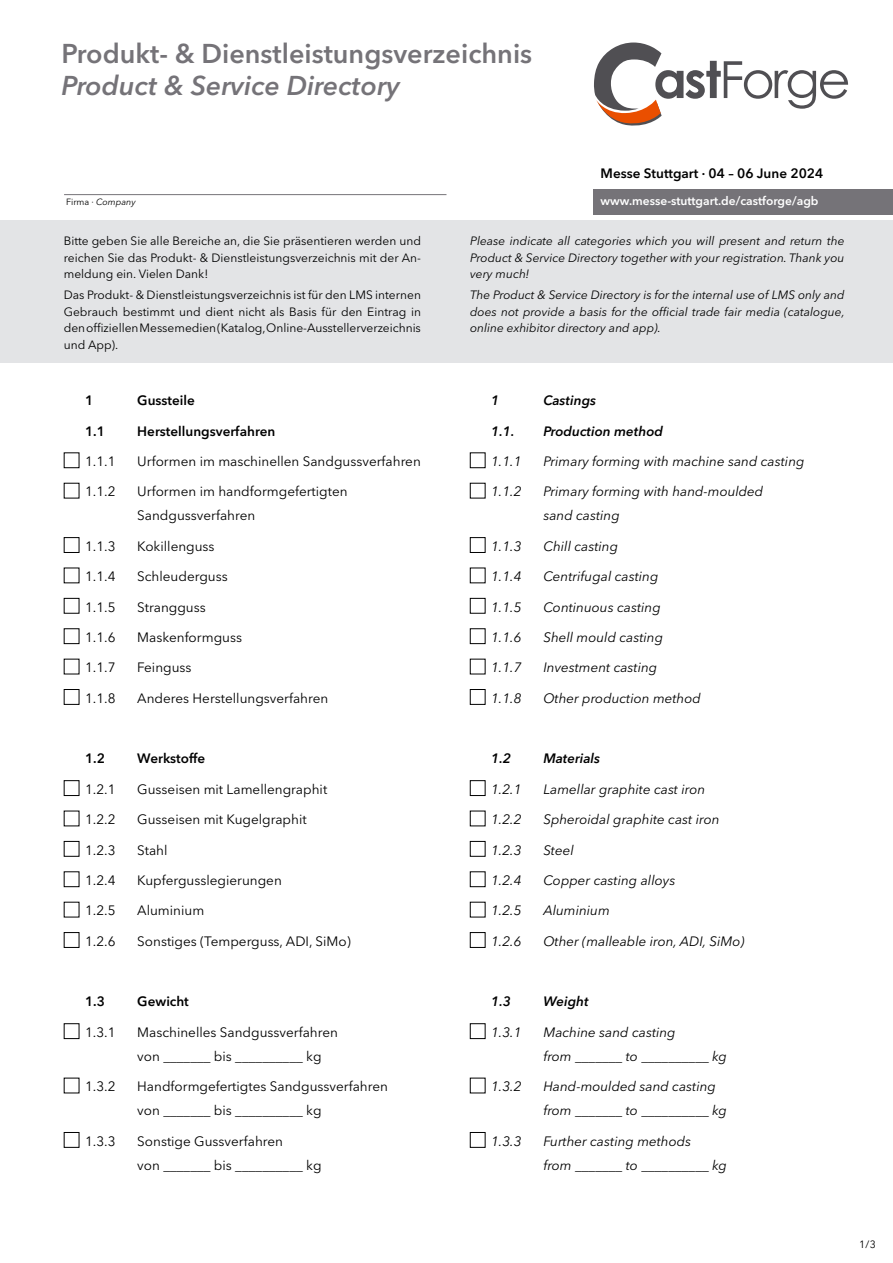
<style>
.page{position:relative;width:893px;height:1263px;background:#fff}
.page>*{position:absolute;margin:0;border:0;box-sizing:border-box;transform-origin:0 0}
.t1{font:600 27px "Avenir Next LT Pro";color:#757378}
.t2{font:italic 600 27px "Avenir Next LT Pro";color:#757378}
.t3{font:13.5px/24px "Avenir Next LT Pro";color:#000}
.t4{font:italic 13.5px/24px "Avenir Next LT Pro";color:#000}
.t5{font:600 13.5px "Avenir Next LT Pro";color:#000}
.t6{font:italic 600 13.5px "Avenir Next LT Pro";color:#000}
.t7{font:12px/16.5px "Avenir Next LT Pro";color:#000;text-align:justify}
.t8{font:italic 12px/16.5px "Avenir Next LT Pro";color:#000;text-align:justify}
.t9{font:600 12px "Avenir Next LT Pro";color:#fff}
.t10{font:10.5px "Avenir Next LT Pro";color:#000}
.t11{font:italic 9px "Avenir Next LT Pro";color:#000}
.s1{font-style:normal}
</style>
<div class="page">
<div style="left:64px;top:537px;width:15px;height:16px;border:1px solid #000"></div>
<div style="left:64px;top:598px;width:15px;height:16px;border:1px solid #000"></div>
<div style="left:64px;top:628px;width:15px;height:16px;border:1px solid #000"></div>
<div style="left:64px;top:689px;width:15px;height:16px;border:1px solid #000"></div>
<div style="left:64px;top:780px;width:15px;height:16px;border:1px solid #000"></div>
<div style="left:64px;top:841px;width:15px;height:16px;border:1px solid #000"></div>
<div style="left:64px;top:932px;width:15px;height:16px;border:1px solid #000"></div>
<div style="left:64px;top:1023px;width:15px;height:16px;border:1px solid #000"></div>
<div style="left:64px;top:1132px;width:15px;height:16px;border:1px solid #000"></div>
<div style="left:470px;top:537px;width:15px;height:16px;border:1px solid #000"></div>
<div style="left:470px;top:598px;width:15px;height:16px;border:1px solid #000"></div>
<div style="left:470px;top:628px;width:15px;height:16px;border:1px solid #000"></div>
<div style="left:470px;top:689px;width:15px;height:16px;border:1px solid #000"></div>
<div style="left:470px;top:780px;width:15px;height:16px;border:1px solid #000"></div>
<div style="left:470px;top:841px;width:15px;height:16px;border:1px solid #000"></div>
<div style="left:470px;top:932px;width:15px;height:16px;border:1px solid #000"></div>
<div style="left:470px;top:1023px;width:15px;height:16px;border:1px solid #000"></div>
<div style="left:470px;top:1132px;width:15px;height:16px;border:1px solid #000"></div>
<div style="left:0;top:220px;width:893px;height:143px;background:#e3e4e6"></div>
<hr style="left:64px;top:194px;width:382px;height:1px;background:#757378">
<div style="left:593px;top:189px;width:300px;height:26px;background:#757378"></div>
<svg style="left:594px;top:43px;width:254px;height:83px"></svg>
<h1 class="t1" style="left:62px;top:37px;width:472px">Produkt- &amp; Dienstleistungsverzeichnis</h1>
<h1 class="t2" style="left:62px;top:69px;width:340px">Product &amp; Service Directory</h1>
<p class="t11" style="left:66px;top:196px;width:71px"><span class="s1">Firma ·</span> Company</p>
<p class="t7" style="left:64px;top:233px;width:359px">Bitte geben Sie alle Bereiche an, die Sie präsentieren werden und reichen Sie das Produkt- &amp; Dienstleistungsverzeichnis mit der An&shy;meldung ein. Vielen Dank!</p>
<p class="t7" style="left:64px;top:287px;width:359px">Das Produkt- &amp; Dienstleistungsverzeichnis ist für den LMS internen Gebrauch bestimmt und dient nicht als Basis für den Eintrag in den offiziellen Messemedien (Katalog, Online-Ausstellerverzeichnis und App).</p>
<p class="t5" style="left:85px;top:392px;width:10px">1</p>
<p class="t5" style="left:137px;top:392px;width:59px">Gussteile</p>
<p class="t5" style="left:85px;top:423px;width:21px">1.1</p>
<p class="t5" style="left:137px;top:423px;width:139px">Herstellungsverfahren</p>
<p class="t3" style="left:85px;top:449px;width:32px">1.1.1</p>
<p class="t3" style="left:137px;top:449px;width:285px">Urformen im maschinellen Sandgussverfahren</p>
<p class="t3" style="left:85px;top:480px;width:32px">1.1.2</p>
<p class="t3" style="left:137px;top:480px;width:212px">Urformen im handformgefertigten<br>Sandgussverfahren</p>
<p class="t3" style="left:85px;top:534px;width:32px">1.1.3</p>
<p class="t3" style="left:137px;top:534px;width:79px">Kokillenguss</p>
<p class="t3" style="left:85px;top:564px;width:32px">1.1.4</p>
<p class="t3" style="left:137px;top:564px;width:92px">Schleuderguss</p>
<p class="t3" style="left:85px;top:595px;width:32px">1.1.5</p>
<p class="t3" style="left:137px;top:595px;width:70px">Strangguss</p>
<p class="t3" style="left:85px;top:625px;width:32px">1.1.6</p>
<p class="t3" style="left:137px;top:625px;width:106px">Maskenformguss</p>
<p class="t3" style="left:85px;top:655px;width:32px">1.1.7</p>
<p class="t3" style="left:137px;top:655px;width:56px">Feinguss</p>
<p class="t3" style="left:85px;top:686px;width:32px">1.1.8</p>
<p class="t3" style="left:137px;top:686px;width:193px">Anderes Herstellungsverfahren</p>
<p class="t5" style="left:85px;top:750px;width:21px">1.2</p>
<p class="t5" style="left:137px;top:750px;width:70px">Werkstoffe</p>
<p class="t3" style="left:85px;top:777px;width:32px">1.2.1</p>
<p class="t3" style="left:137px;top:777px;width:191px">Gusseisen mit Lamellengraphit</p>
<p class="t3" style="left:85px;top:807px;width:32px">1.2.2</p>
<p class="t3" style="left:137px;top:807px;width:171px">Gusseisen mit Kugelgraphit</p>
<p class="t3" style="left:85px;top:838px;width:32px">1.2.3</p>
<p class="t3" style="left:137px;top:838px;width:32px">Stahl</p>
<p class="t3" style="left:85px;top:868px;width:32px">1.2.4</p>
<p class="t3" style="left:137px;top:868px;width:146px">Kupfergusslegierungen</p>
<p class="t3" style="left:85px;top:899px;width:32px">1.2.5</p>
<p class="t3" style="left:137px;top:899px;width:68px">Aluminium</p>
<p class="t3" style="left:85px;top:929px;width:32px">1.2.6</p>
<p class="t3" style="left:137px;top:929px;width:215px">Sonstiges (Temperguss, ADI, SiMo)</p>
<p class="t5" style="left:85px;top:993px;width:21px">1.3</p>
<p class="t5" style="left:137px;top:993px;width:53px">Gewicht</p>
<p class="t3" style="left:85px;top:1020px;width:32px">1.3.1</p>
<p class="t3" style="left:137px;top:1020px;width:202px">Maschinelles Sandgussverfahren von _______ bis __________ kg</p>
<p class="t3" style="left:85px;top:1074px;width:32px">1.3.2</p>
<p class="t3" style="left:137px;top:1074px;width:252px">Handformgefertigtes Sandgussverfahren von _______ bis __________ kg</p>
<p class="t3" style="left:85px;top:1129px;width:32px">1.3.3</p>
<p class="t3" style="left:137px;top:1129px;width:186px">Sonstige Gussverfahren<br>von _______ bis __________ kg</p>
<p class="t5" style="left:601px;top:165px;width:224px">Messe Stuttgart · 04 – 06 June 2024</p>
<p class="t9" style="left:601px;top:194px;width:219px">www.messe-stuttgart.de/castforge/agb</p>
<p class="t8" style="left:470px;top:233px;width:376px">Please indicate all categories which you will present and return the Product &amp; Service Directory together with your registration. Thank you very much!</p>
<p class="t8" style="left:470px;top:287px;width:376px">The Product &amp; Service Directory is for the internal use of LMS only and does not provide a basis for the official trade fair media (catalogue, online exhibitor directory and app).</p>
<p class="t6" style="left:491px;top:392px;width:10px">1</p>
<p class="t6" style="left:543px;top:392px;width:54px">Castings</p>
<p class="t6" style="left:491px;top:423px;width:25px">1.1.</p>
<p class="t6" style="left:543px;top:423px;width:121px">Production method</p>
<p class="t4" style="left:491px;top:449px;width:32px">1.1.1</p>
<p class="t4" style="left:543px;top:449px;width:263px">Primary forming with machine sand casting</p>
<p class="t4" style="left:491px;top:480px;width:32px">1.1.2</p>
<p class="t4" style="left:543px;top:480px;width:221px">Primary forming with hand-moulded sand casting</p>
<p class="t4" style="left:491px;top:534px;width:32px">1.1.3</p>
<p class="t4" style="left:543px;top:534px;width:76px">Chill casting</p>
<p class="t4" style="left:491px;top:564px;width:32px">1.1.4</p>
<p class="t4" style="left:543px;top:564px;width:117px">Centrifugal casting</p>
<p class="t4" style="left:491px;top:595px;width:32px">1.1.5</p>
<p class="t4" style="left:543px;top:595px;width:119px">Continuous casting</p>
<p class="t4" style="left:491px;top:625px;width:32px">1.1.6</p>
<p class="t4" style="left:543px;top:625px;width:121px">Shell mould casting</p>
<p class="t4" style="left:491px;top:655px;width:32px">1.1.7</p>
<p class="t4" style="left:543px;top:655px;width:116px">Investment casting</p>
<p class="t4" style="left:491px;top:686px;width:32px">1.1.8</p>
<p class="t4" style="left:543px;top:686px;width:159px">Other production method</p>
<p class="t6" style="left:491px;top:750px;width:21px">1.2</p>
<p class="t6" style="left:543px;top:750px;width:58px">Materials</p>
<p class="t4" style="left:491px;top:777px;width:32px">1.2.1</p>
<p class="t4" style="left:543px;top:777px;width:163px">Lamellar graphite cast iron</p>
<p class="t4" style="left:491px;top:807px;width:32px">1.2.2</p>
<p class="t4" style="left:543px;top:807px;width:178px">Spheroidal graphite cast iron</p>
<p class="t4" style="left:491px;top:838px;width:32px">1.2.3</p>
<p class="t4" style="left:543px;top:838px;width:32px">Steel</p>
<p class="t4" style="left:491px;top:868px;width:32px">1.2.4</p>
<p class="t4" style="left:543px;top:868px;width:133px">Copper casting alloys</p>
<p class="t4" style="left:491px;top:899px;width:32px">1.2.5</p>
<p class="t4" style="left:543px;top:899px;width:68px">Aluminium</p>
<p class="t4" style="left:491px;top:929px;width:32px">1.2.6</p>
<p class="t4" style="left:543px;top:929px;width:203px">Other (malleable iron, ADI, SiMo)</p>
<p class="t6" style="left:491px;top:993px;width:21px">1.3</p>
<p class="t6" style="left:543px;top:993px;width:47px">Weight</p>
<p class="t4" style="left:491px;top:1020px;width:32px">1.3.1</p>
<p class="t4" style="left:543px;top:1020px;width:185px">Machine sand casting<br>from _______ to __________ kg</p>
<p class="t4" style="left:491px;top:1074px;width:32px">1.3.2</p>
<p class="t4" style="left:543px;top:1074px;width:185px">Hand-moulded sand casting from _______ to __________ kg</p>
<p class="t4" style="left:491px;top:1129px;width:32px">1.3.3</p>
<p class="t4" style="left:543px;top:1129px;width:185px">Further casting methods<br>from _______ to __________ kg</p>
<p class="t10" style="left:859px;top:1237px;width:18px">1/3</p>
</div>
